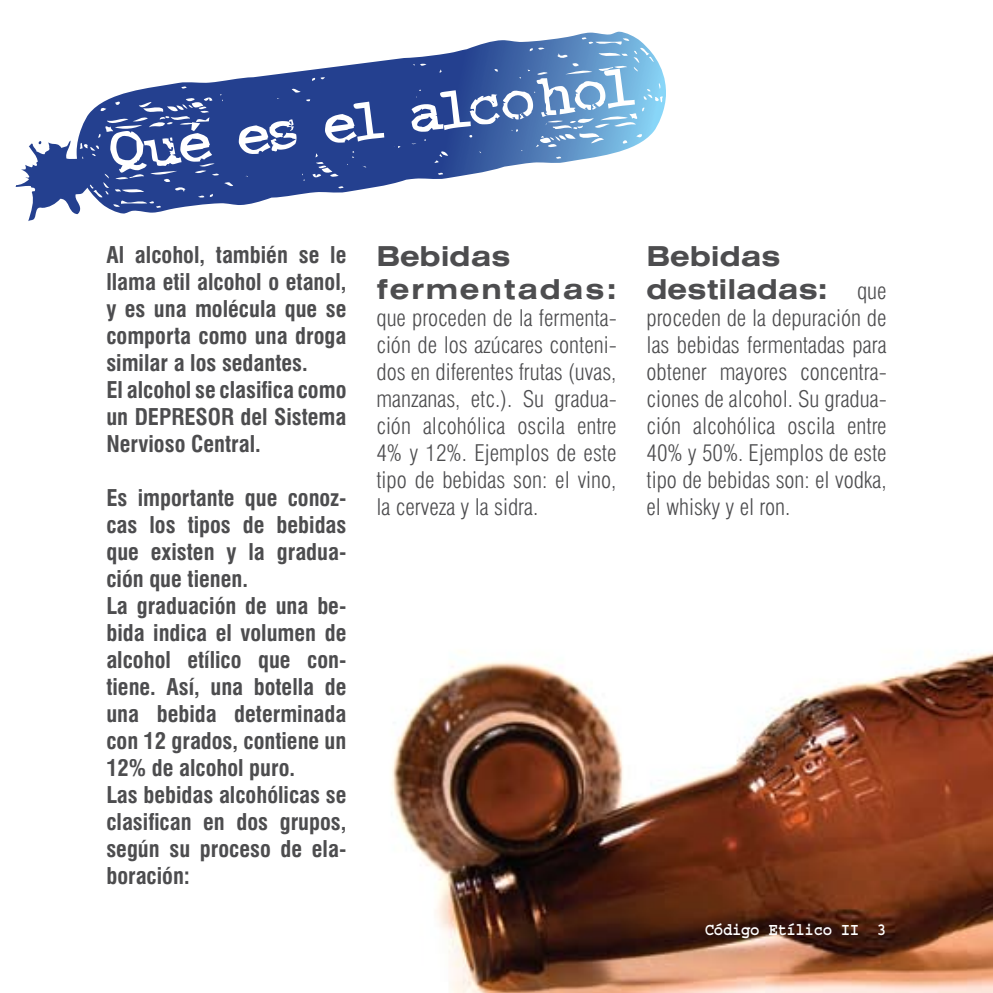
<style>
.page{position:relative;width:993px;height:993px;background:#fff}
.page>*{position:absolute;margin:0;border:0;box-sizing:border-box;transform-origin:0 0}
.t1{font:700 expanded 27.5px/33px "Swiss 721 BT";letter-spacing:.07em;color:#4d4d4f}
.t2{font:700 expanded 27.5px/33px "Swiss 721 BT";color:#4d4d4f}
.t3{font:700 condensed 22.5px/27px "Swiss 721 BT";color:#4d4d4f}
.t4{font:300 condensed 22.5px/27px "Swiss 721 BT";color:#4d4d4f;text-align:justify}
.t5{font:700 17.5px "Courier";letter-spacing:-.025em;color:#fff;scale:.9 1}
</style>
<div class="page">
<svg style="left:15px;top:140px;width:64px;height:81px"></svg>
<svg style="left:77px;top:32px;width:588px;height:181px"></svg>
<img style="left:391px;top:652px;width:601px;height:340px">
<svg style="left:110px;top:69px;width:524px;height:104px;fill:#274491"></svg>
<svg style="left:191px;top:122px;width:9px;height:9px"></svg>
<p class="t3" style="left:106px;top:241px;width:241px">Al alcohol, también se le llama etil alcohol o etanol, y es una molécula que se comporta como una droga similar a los sedantes.<br>El alcohol se clasifica como un DEPRESOR del Sistema<br>Nervioso Central.</p>
<p class="t3" style="left:106px;top:484px;width:241px">Es importante que conoz&shy;cas los tipos de bebidas que existen y la gradua&shy;ción que tienen.<br>La graduación de una be&shy;bida indica el volumen de alcohol etílico que con&shy;tiene. Así, una botella de una bebida determinada con 12 grados, contiene un<br>12% de alcohol puro.<br>Las bebidas alcohólicas se clasifican en dos grupos, según su proceso de ela&shy;boración:</p>
<p class="t1" style="left:376px;top:239px;width:241px">Bebidas fermentadas:</p>
<p class="t4" style="left:376px;top:304px;width:241px">que proceden de la fermenta&shy;ción de los azúcares conteni&shy;dos en diferentes frutas (uvas, manzanas, etc.). Su gradua&shy;ción alcohólica oscila entre 4% y 12%. Ejemplos de este tipo de bebidas son: el vino, la cerveza y la sidra.</p>
<p class="t2" style="left:646px;top:239px;width:183px">Bebidas destiladas:</p>
<p class="t4" style="left:646px;top:277px;width:241px;text-indent:210px">que proceden de la depuración de las bebidas fermentadas para obtener mayores concentra&shy;ciones de alcohol. Su gradua&shy;ción alcohólica oscila entre 40% y 50%. Ejemplos de este tipo de bebidas son: el vodka, el whisky y el ron.</p>
<p class="t5" style="left:704px;top:920px;width:203px">Código Etílico II 3</p>
</div>
